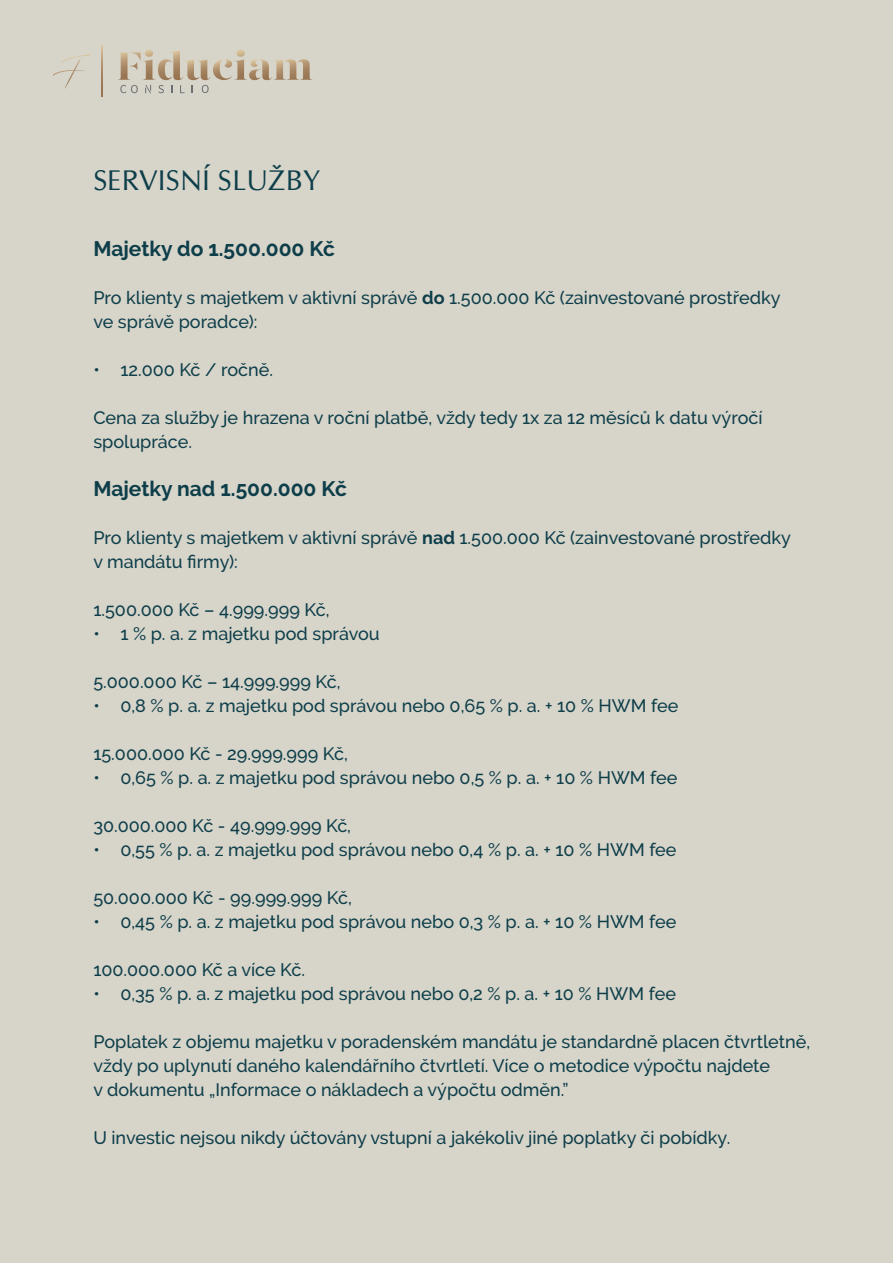
<style>
.page{position:relative;width:893px;height:1263px;background:#fff}
.page>*{position:absolute;margin:0;border:0;box-sizing:border-box;transform-origin:0 0}
.t1{font:28.5px "CG Omega";color:#0d3e49}
.t2{font:700 21px "Raleway";color:#0d3e49}
.t3{font:500 18px/24px "Raleway";color:#0d3e49}
.s1{font-weight:700}
</style>
<div class="page">
<div style="left:1px;top:0;width:892px;height:1263px;background:#d7d4ca"></div>
<svg style="left:53px;top:54px;width:37px;height:35px"></svg>
<svg style="left:102px;top:46px;width:1px;height:51px"></svg>
<svg style="left:118px;top:50px;width:195px;height:43px"></svg>
<h1 class="t1" style="left:93px;top:163px;width:229px">SERVISNÍ SLUŽBY</h1>
<p class="t2" style="left:93px;top:236px;width:243px">Majetky do 1.500.000 Kč</p>
<p class="t3" style="left:93px;top:285px;width:689px">Pro klienty s majetkem v aktivní správě <span class="s1">do</span> 1.500.000 Kč (zainvestované prostředky ve správě poradce):</p>
<p class="t3" style="left:93px;top:357px;width:181px">• 12.000 Kč / ročně.</p>
<p class="t3" style="left:93px;top:405px;width:671px">Cena za služby je hrazena v roční platbě, vždy tedy 1x za 12 měsíců k datu výročí spolupráce.</p>
<p class="t2" style="left:93px;top:476px;width:255px">Majetky nad 1.500.000 Kč</p>
<p class="t3" style="left:93px;top:525px;width:699px">Pro klienty s majetkem v aktivní správě <span class="s1">nad</span> 1.500.000 Kč (zainvestované prostředky v mandátu firmy):</p>
<p class="t3" style="left:93px;top:597px;width:238px">1.500.000 Kč – 4.999.999 Kč,</p>
<p class="t3" style="left:93px;top:621px;width:288px">• 1 % p. a. z majetku pod správou</p>
<p class="t3" style="left:93px;top:669px;width:249px">5.000.000 Kč – 14.999.999 Kč,</p>
<p class="t3" style="left:93px;top:693px;width:586px">• 0,8 % p. a. z majetku pod správou nebo 0,65 % p. a. + 10 % HWM fee</p>
<p class="t3" style="left:93px;top:741px;width:256px">15.000.000 Kč - 29.999.999 Kč,</p>
<p class="t3" style="left:93px;top:765px;width:586px">• 0,65 % p. a. z majetku pod správou nebo 0,5 % p. a. + 10 % HWM fee</p>
<p class="t3" style="left:93px;top:813px;width:259px">30.000.000 Kč - 49.999.999 Kč,</p>
<p class="t3" style="left:93px;top:837px;width:585px">• 0,55 % p. a. z majetku pod správou nebo 0,4 % p. a. + 10 % HWM fee</p>
<p class="t3" style="left:93px;top:885px;width:260px">50.000.000 Kč - 99.999.999 Kč,</p>
<p class="t3" style="left:93px;top:909px;width:585px">• 0,45 % p. a. z majetku pod správou nebo 0,3 % p. a. + 10 % HWM fee</p>
<p class="t3" style="left:93px;top:957px;width:213px">100.000.000 Kč a více Kč.</p>
<p class="t3" style="left:93px;top:981px;width:584px">• 0,35 % p. a. z majetku pod správou nebo 0,2 % p. a. + 10 % HWM fee</p>
<p class="t3" style="left:93px;top:1029px;width:718px">Poplatek z objemu majetku v poradenském mandátu je standardně placen čtvrtletně, vždy po uplynutí daného kalendářního čtvrtletí. Více o metodice výpočtu najdete<br>v dokumentu „Informace o nákladech a výpočtu odměn.”</p>
<p class="t3" style="left:93px;top:1125px;width:638px">U investic nejsou nikdy účtovány vstupní a jakékoliv jiné poplatky či pobídky.</p>
</div>
